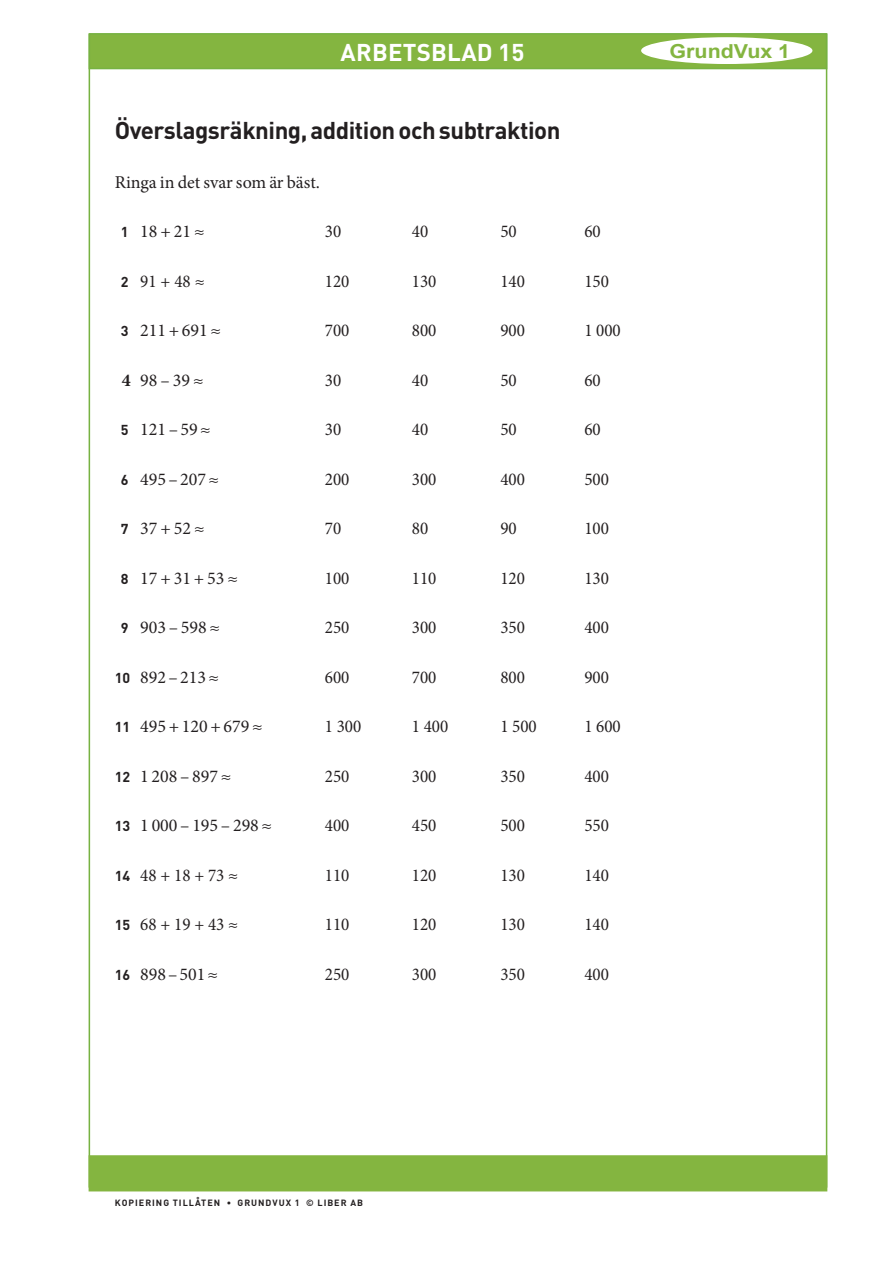
<style>
.page{position:relative;width:893px;height:1263px;background:#fff}
.page>*{position:absolute;margin:0;border:0;box-sizing:border-box;transform-origin:0 0}
.R_OH{font:700 24px "DIN Pro";letter-spacing:-.02em;color:#231f20}
.R_Kopiera2{font:700 24px "DIN Pro";letter-spacing:.01em;color:#fff}
.t1{font:700 19.2px "Arial";color:#84b540;scale:1.11 1}
.Uppgifter{font:18px "Minion Pro";color:#231f20;scale:.95 1}
.Uppgifter-2{font:18px "Minion Pro";color:#231f20}
.Pagina_V{font:700 9px "DIN Pro";letter-spacing:.11em;color:#231f20}
.s1{font-family:"DIN Pro";font-weight:700;font-size:14.25px}
.s2{font-weight:700}
</style>
<div class="page">
<div style="left:89px;top:34px;width:738px;height:35px;background:#84b540"></div>
<div style="left:89px;top:33px;width:738px;height:36px;border:2px solid #77b242"></div>
<div style="left:89px;top:1156px;width:738px;height:35px;background:#84b540"></div>
<div style="left:89px;top:1155px;width:738px;height:36px;border:2px solid #84b540"></div>
<div style="left:641px;top:37px;width:171px;height:27px;background:#fff;border-radius:50%"></div>
<p class="R_Kopiera2" style="left:341px;top:36px;width:185px">ARBETSBLAD 15</p>
<p class="R_OH" style="left:115px;top:114px;width:447px">Överslagsräkning, addition och subtraktion</p>
<p class="Uppgifter-2" style="left:115px;top:170px;width:207px">Ringa in det svar som är bäst.</p>
<p class="Uppgifter-2" style="left:121px;top:219px;width:85px"><span class="s1">1</span> 18 + 21 ≈</p>
<p class="Uppgifter" style="left:325px;top:219px;width:19px">30</p>
<p class="Uppgifter" style="left:412px;top:219px;width:19px">40</p>
<p class="Uppgifter" style="left:500px;top:219px;width:19px">50</p>
<p class="Uppgifter" style="left:584px;top:219px;width:19px">60</p>
<p class="Uppgifter" style="left:121px;top:269px;width:90px"><span class="s1">2</span> 91 + 48 ≈</p>
<p class="Uppgifter" style="left:325px;top:269px;width:27px">120</p>
<p class="Uppgifter" style="left:412px;top:269px;width:27px">130</p>
<p class="Uppgifter" style="left:500px;top:269px;width:27px">140</p>
<p class="Uppgifter" style="left:584px;top:269px;width:27px">150</p>
<p class="Uppgifter-2" style="left:121px;top:318px;width:102px"><span class="s1">3</span> 211 + 691 ≈</p>
<p class="Uppgifter" style="left:325px;top:318px;width:27px">700</p>
<p class="Uppgifter" style="left:412px;top:318px;width:27px">800</p>
<p class="Uppgifter" style="left:500px;top:318px;width:27px">900</p>
<p class="Uppgifter" style="left:584px;top:318px;width:40px">1 000</p>
<p class="Uppgifter-2" style="left:122px;top:368px;width:83px"><span class="s2">4</span> 98 – 39 ≈</p>
<p class="Uppgifter" style="left:325px;top:368px;width:19px">30</p>
<p class="Uppgifter" style="left:412px;top:368px;width:19px">40</p>
<p class="Uppgifter" style="left:500px;top:368px;width:19px">50</p>
<p class="Uppgifter" style="left:584px;top:368px;width:19px">60</p>
<p class="Uppgifter-2" style="left:121px;top:417px;width:92px"><span class="s1">5</span> 121 – 59 ≈</p>
<p class="Uppgifter" style="left:325px;top:417px;width:19px">30</p>
<p class="Uppgifter" style="left:412px;top:417px;width:19px">40</p>
<p class="Uppgifter" style="left:500px;top:417px;width:19px">50</p>
<p class="Uppgifter" style="left:584px;top:417px;width:19px">60</p>
<p class="Uppgifter-2" style="left:121px;top:467px;width:100px"><span class="s1">6</span> 495 – 207 ≈</p>
<p class="Uppgifter" style="left:325px;top:467px;width:27px">200</p>
<p class="Uppgifter" style="left:412px;top:467px;width:27px">300</p>
<p class="Uppgifter" style="left:500px;top:467px;width:27px">400</p>
<p class="Uppgifter" style="left:584px;top:467px;width:27px">500</p>
<p class="Uppgifter-2" style="left:121px;top:516px;width:85px"><span class="s1">7</span> 37 + 52 ≈</p>
<p class="Uppgifter" style="left:325px;top:516px;width:19px">70</p>
<p class="Uppgifter" style="left:412px;top:516px;width:19px">80</p>
<p class="Uppgifter" style="left:500px;top:516px;width:19px">90</p>
<p class="Uppgifter" style="left:584px;top:516px;width:27px">100</p>
<p class="Uppgifter-2" style="left:121px;top:566px;width:119px"><span class="s1">8</span> 17 + 31 + 53 ≈</p>
<p class="Uppgifter" style="left:325px;top:566px;width:27px">100</p>
<p class="Uppgifter" style="left:412px;top:566px;width:27px">110</p>
<p class="Uppgifter" style="left:500px;top:566px;width:27px">120</p>
<p class="Uppgifter" style="left:584px;top:566px;width:27px">130</p>
<p class="Uppgifter-2" style="left:121px;top:615px;width:101px"><span class="s1">9</span> 903 – 598 ≈</p>
<p class="Uppgifter" style="left:325px;top:615px;width:27px">250</p>
<p class="Uppgifter" style="left:412px;top:615px;width:27px">300</p>
<p class="Uppgifter" style="left:500px;top:615px;width:27px">350</p>
<p class="Uppgifter" style="left:584px;top:615px;width:27px">400</p>
<p class="Uppgifter-2" style="left:115px;top:665px;width:106px"><span class="s1">10</span> 892 – 213 ≈</p>
<p class="Uppgifter" style="left:325px;top:665px;width:27px">600</p>
<p class="Uppgifter" style="left:412px;top:665px;width:27px">700</p>
<p class="Uppgifter" style="left:500px;top:665px;width:27px">800</p>
<p class="Uppgifter" style="left:584px;top:665px;width:27px">900</p>
<p class="Uppgifter-2" style="left:115px;top:714px;width:149px"><span class="s1">11</span> 495 + 120 + 679 ≈</p>
<p class="Uppgifter" style="left:325px;top:714px;width:40px">1 300</p>
<p class="Uppgifter" style="left:412px;top:714px;width:40px">1 400</p>
<p class="Uppgifter" style="left:500px;top:714px;width:40px">1 500</p>
<p class="Uppgifter" style="left:584px;top:714px;width:40px">1 600</p>
<p class="Uppgifter-2" style="left:115px;top:764px;width:118px"><span class="s1">12</span> 1 208 – 897 ≈</p>
<p class="Uppgifter" style="left:325px;top:764px;width:27px">250</p>
<p class="Uppgifter" style="left:412px;top:764px;width:27px">300</p>
<p class="Uppgifter" style="left:500px;top:764px;width:27px">350</p>
<p class="Uppgifter" style="left:584px;top:764px;width:27px">400</p>
<p class="Uppgifter-2" style="left:115px;top:813px;width:159px"><span class="s1">13</span> 1 000 – 195 – 298 ≈</p>
<p class="Uppgifter" style="left:325px;top:813px;width:27px">400</p>
<p class="Uppgifter" style="left:412px;top:813px;width:27px">450</p>
<p class="Uppgifter" style="left:500px;top:813px;width:27px">500</p>
<p class="Uppgifter" style="left:584px;top:813px;width:27px">550</p>
<p class="Uppgifter" style="left:115px;top:863px;width:131px"><span class="s1">14</span> 48 + 18 + 73 ≈</p>
<p class="Uppgifter" style="left:325px;top:863px;width:27px">110</p>
<p class="Uppgifter" style="left:412px;top:863px;width:27px">120</p>
<p class="Uppgifter" style="left:500px;top:863px;width:27px">130</p>
<p class="Uppgifter" style="left:584px;top:863px;width:27px">140</p>
<p class="Uppgifter" style="left:115px;top:912px;width:131px"><span class="s1">15</span> 68 + 19 + 43 ≈</p>
<p class="Uppgifter" style="left:325px;top:912px;width:27px">110</p>
<p class="Uppgifter" style="left:412px;top:912px;width:27px">120</p>
<p class="Uppgifter" style="left:500px;top:912px;width:27px">130</p>
<p class="Uppgifter" style="left:584px;top:912px;width:27px">140</p>
<p class="Uppgifter-2" style="left:115px;top:962px;width:105px"><span class="s1">16</span> 898 – 501 ≈</p>
<p class="Uppgifter" style="left:325px;top:962px;width:27px">250</p>
<p class="Uppgifter" style="left:412px;top:962px;width:27px">300</p>
<p class="Uppgifter" style="left:500px;top:962px;width:27px">350</p>
<p class="Uppgifter" style="left:584px;top:962px;width:27px">400</p>
<p class="t1" style="left:670px;top:37px;width:110px">GrundVux 1</p>
<p class="Pagina_V" style="left:115px;top:1196px;width:250px">KOPIERING TILLÅTEN • GRUNDVUX 1 © LIBER AB</p>
<p class="Pagina_V" style="left:115px;top:1201px;width:83px">HEJ © LIBER AB</p>
</div>
